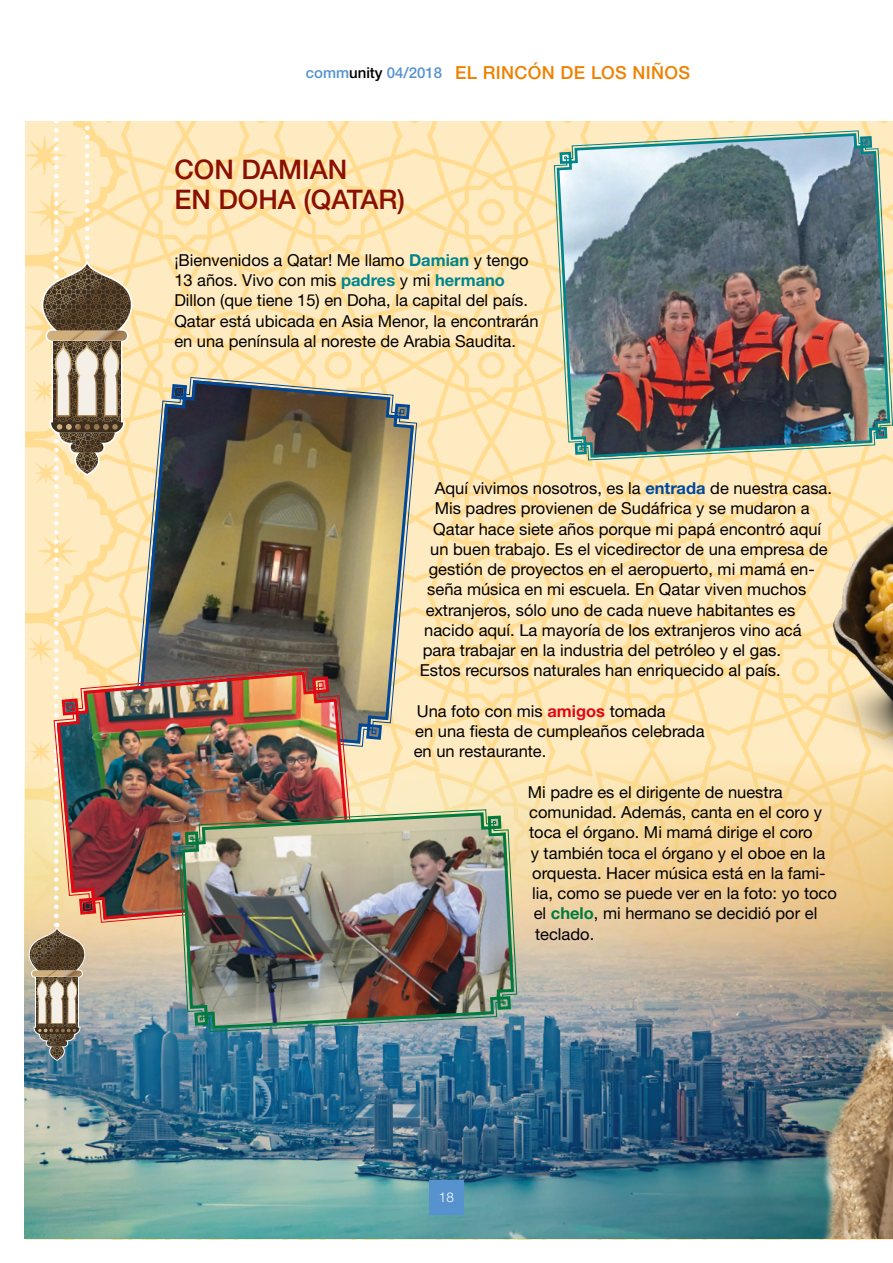
<style>
.page{position:relative;width:893px;height:1263px;background:#fff}
.page>*{position:absolute;margin:0;border:0;box-sizing:border-box;transform-origin:0 0}
.t1{font:500 27px/30px "Helvetica Neue LTW1 G";color:#8a1002}
.t2{font:500 18px "Helvetica Neue LTW1 G";letter-spacing:.02em;color:#f08100}
.t3{font:16.5px/20.2px "Helvetica Neue LTW1 G";color:#000}
.t4{font:300 13.5px "Helvetica Neue LTW1 G";color:#fff}
.s1{font-size:15px;color:#5692ce}
.s2{font-size:15px;color:#000}
.s3{font-weight:700;color:#00858c}
.s4{font-weight:700;color:#00489a}
.s5{font-weight:700;color:#e30613}
.s6{font-weight:700;color:#007b3d}
</style>
<div class="page">
<img style="left:26px;top:121px;width:867px;height:642px">
<img style="left:25px;top:763px;width:868px;height:476px">
<img style="left:792px;top:763px;width:101px;height:475px">
<div style="left:429px;top:1180px;width:34px;height:34px;background:#5692ce"></div>
<img style="left:555px;top:132px;width:337px;height:407px">
<img style="left:136px;top:376px;width:282px;height:371px">
<img style="left:53px;top:667px;width:303px;height:257px">
<img style="left:178px;top:809px;width:340px;height:223px">
<img style="left:180px;top:811px;width:336px;height:219px">
<img style="left:38px;top:121px;width:98px;height:795px">
<svg style="left:26px;top:923px;width:62px;height:138px;background:#948d7d"></svg>
<img style="left:824px;top:383px;width:69px;height:418px">
<p class="t2" style="left:306px;top:61px;width:386px"><span class="s1">comm</span><span class="s2">unity</span> <span class="s1">04/2018</span> EL RINCÓN DE LOS NIÑOS</p>
<h1 class="t1" style="left:174px;top:154px;width:232px">CON DAMIAN<br>EN DOHA (QATAR)</h1>
<p class="t3" style="left:174px;top:250px;width:366px">¡Bienvenidos a Qatar! Me llamo <span class="s3">Damian</span> y tengo 13 años. Vivo con mis <span class="s3">padres</span> y mi <span class="s3">hermano </span>Dillon (que tiene 15) en Doha, la capital del país.<br>Qatar está ubicada en Asia Menor, la encontrarán en una península al noreste de Arabia Saudita.</p>
<p class="t3" style="left:435px;top:478px;width:399px">Aquí vivimos nosotros, es la <span class="s4">entrada</span> de nuestra casa.</p>
<p class="t3" style="left:435px;top:498px;width:377px">Mis padres provienen de Sudáfrica y se mudaron a</p>
<p class="t3" style="left:433px;top:519px;width:389px">Qatar hace siete años porque mi papá encontró aquí</p>
<p class="t3" style="left:430px;top:539px;width:399px">un buen trabajo. Es el vicedirector de una empresa de</p>
<p class="t3" style="left:429px;top:559px;width:388px">gestión de proyectos en el aeropuerto, mi mamá en-</p>
<p class="t3" style="left:427px;top:579px;width:381px">seña música en mi escuela. En Qatar viven muchos</p>
<p class="t3" style="left:426px;top:600px;width:371px">extranjeros, sólo uno de cada nueve habitantes es</p>
<p class="t3" style="left:424px;top:620px;width:379px">nacido aquí. La mayoría de los extranjeros vino acá</p>
<p class="t3" style="left:423px;top:640px;width:360px">para trabajar en la industria del petróleo y el gas.</p>
<p class="t3" style="left:420px;top:660px;width:362px">Estos recursos naturales han enriquecido al país.</p>
<p class="t3" style="left:414px;top:701px;width:292px">Una foto con mis <span class="s5">amigos</span> tomada<br>en una fiesta de cumpleaños celebrada en un restaurante.</p>
<p class="t3" style="left:528px;top:782px;width:256px">Mi padre es el dirigente de nuestra</p>
<p class="t3" style="left:529px;top:802px;width:294px">comunidad. Además, canta en el coro y</p>
<p class="t3" style="left:529px;top:822px;width:285px">toca el órgano. Mi mamá dirige el coro</p>
<p class="t3" style="left:531px;top:843px;width:296px">y también toca el órgano y el oboe en la</p>
<p class="t3" style="left:532px;top:863px;width:295px">orquesta. Hacer música está en la fami-</p>
<p class="t3" style="left:532px;top:883px;width:306px">lia, como se puede ver en la foto: yo toco</p>
<p class="t3" style="left:534px;top:903px;width:285px">el <span class="s6">chelo</span>, mi hermano se decidió por el</p>
<p class="t3" style="left:535px;top:924px;width:61px">teclado.</p>
<p class="t4" style="left:439px;top:1189px;width:17px">18</p>
</div>
